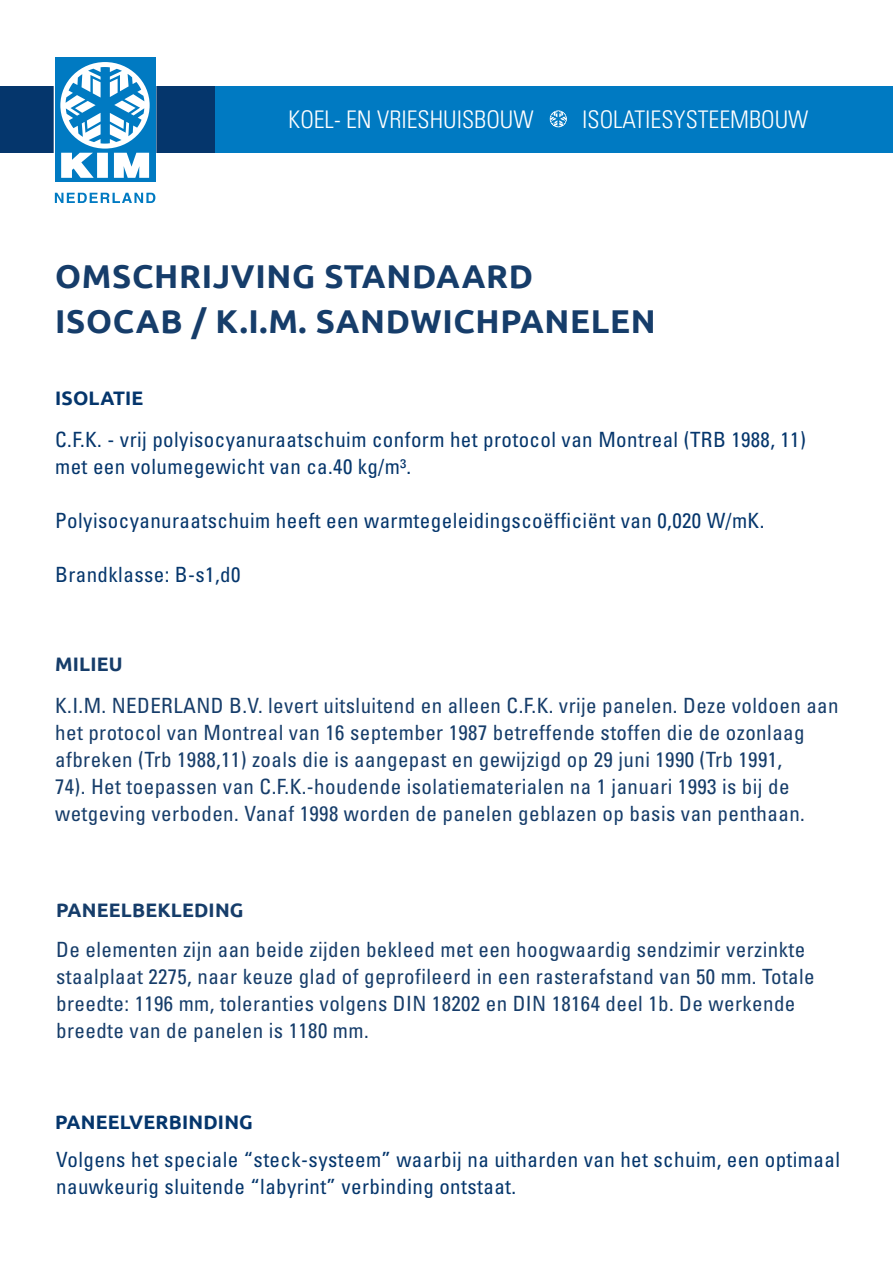
<style>
.page{position:relative;width:893px;height:1263px;background:#fff}
.page>*{position:absolute;margin:0;border:0;box-sizing:border-box;transform-origin:0 0}
.t1{font:700 33px/45px "Ubuntu";letter-spacing:.02em;color:#163d6a}
.t2{font:300 condensed 24.3px "Univers LT Std";color:#fff}
.t3{font:condensed 21px/27px "Univers LT Std";letter-spacing:.02em;color:#163d6a}
.t4{font:condensed 21px/27px "Univers LT Std";letter-spacing:.02em;color:#05366c}
.t5{font:700 19.5px "Ubuntu";letter-spacing:.01em;color:#05366c}
.t6{font:700 19.5px "Ubuntu";letter-spacing:.01em;color:#163d6a}
</style>
<div class="page">
<div style="left:210px;top:86px;width:683px;height:67px;background:#007ac2"></div>
<div style="left:0;top:86px;width:215px;height:67px;background:#05366c"></div>
<div style="left:54px;top:56px;width:102px;height:127px;border:2px solid #fff"></div>
<svg style="left:55px;top:193px;width:100px;height:10px"></svg>
<div style="left:55px;top:57px;width:100px;height:125px;background:#007ac2"></div>
<svg style="left:60px;top:62px;width:90px;height:116px"></svg>
<svg style="left:550px;top:110px;width:17px;height:18px"></svg>
<p class="t2" style="left:288px;top:105px;width:247px">KOEL- EN VRIESHUISBOUW</p>
<p class="t2" style="left:582px;top:105px;width:228px">ISOLATIESYSTEEMBOUW</p>
<h1 class="t1" style="left:55px;top:253px;width:602px">OMSCHRIJVING STANDAARD<br>ISOCAB / K.I.M. SANDWICHPANELEN</h1>
<p class="t5" style="left:55px;top:386px;width:90px">ISOLATIE</p>
<p class="t4" style="left:55px;top:425px;width:752px">C.F.K. - vrij polyisocyanuraatschuim conform het protocol van Montreal (TRB 1988, 11) met een volumegewicht van ca.40 kg/m³.</p>
<p class="t4" style="left:55px;top:506px;width:711px">Polyisocyanuraatschuim heeft een warmtegeleidingscoëfficiënt van 0,020 W/mK.</p>
<p class="t4" style="left:55px;top:560px;width:187px">Brandklasse: B-s1,d0</p>
<p class="t6" style="left:55px;top:652px;width:69px">MILIEU</p>
<p class="t3" style="left:55px;top:691px;width:785px">K.I.M. NEDERLAND B.V. levert uitsluitend en alleen C.F.K. vrije panelen. Deze voldoen aan het protocol van Montreal van 16 september 1987 betreffende stoffen die de ozonlaag afbreken (Trb 1988,11) zoals die is aangepast en gewijzigd op 29 juni 1990 (Trb 1991,<br>74). Het toepassen van C.F.K.-houdende isolatiematerialen na 1 januari 1993 is bij de wetgeving verboden. Vanaf 1998 worden de panelen geblazen op basis van penthaan.</p>
<p class="t6" style="left:56px;top:898px;width:189px">PANEELBEKLEDING</p>
<p class="t3" style="left:56px;top:935px;width:760px">De elementen zijn aan beide zijden bekleed met een hoogwaardig sendzimir verzinkte staalplaat 2275, naar keuze glad of geprofileerd in een rasterafstand van 50 mm. Totale breedte: 1196 mm, toleranties volgens DIN 18202 en DIN 18164 deel 1b. De werkende breedte van de panelen is 1180 mm.</p>
<p class="t5" style="left:55px;top:1110px;width:199px">PANEELVERBINDING</p>
<p class="t4" style="left:56px;top:1146px;width:785px">Volgens het speciale “steck-systeem” waarbij na uitharden van het schuim, een optimaal nauwkeurig sluitende “labyrint” verbinding ontstaat.</p>
</div>
